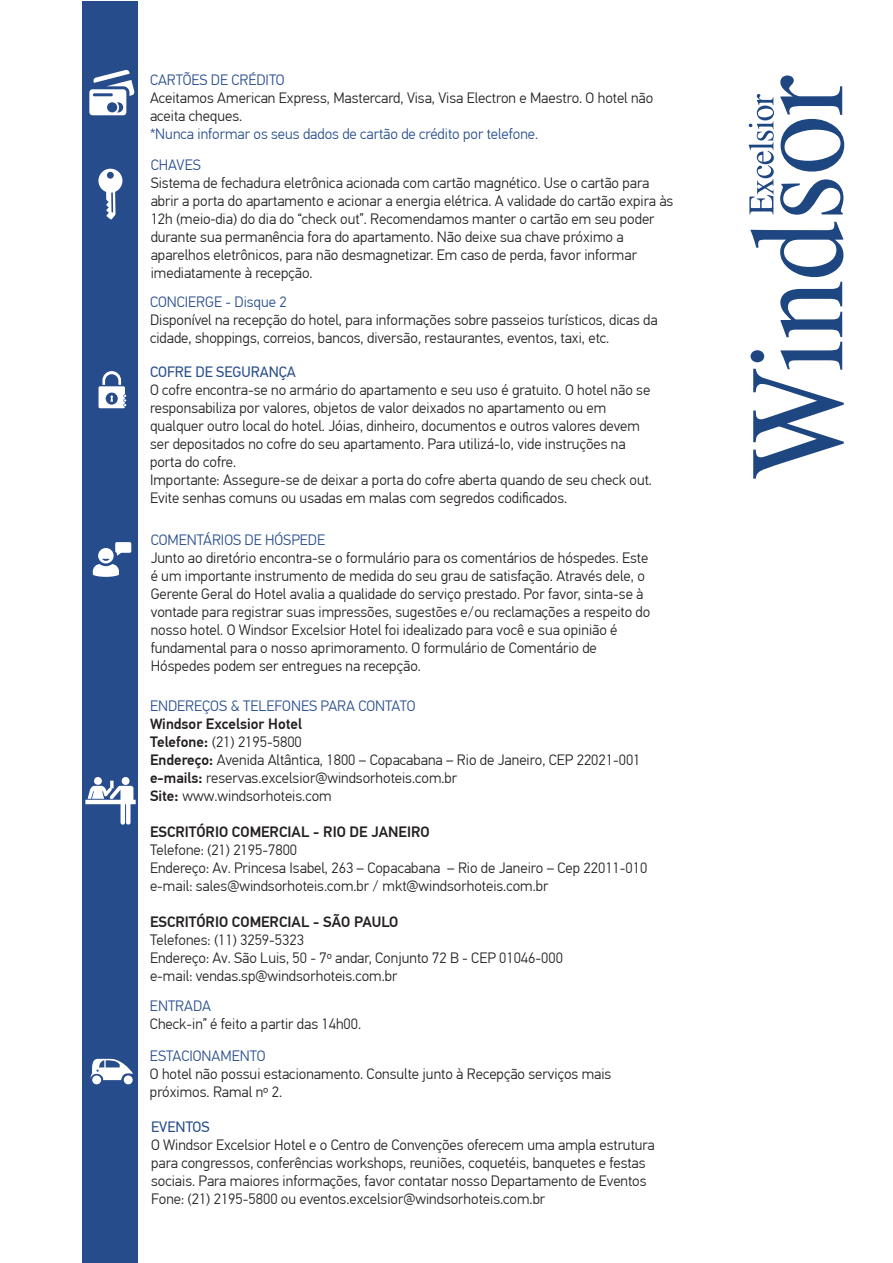
<style>
.page{position:relative;width:893px;height:1263px;background:#fff}
.page>*{position:absolute;margin:0;border:0;box-sizing:border-box;transform-origin:0 0}
.t1{font:300 15px/18px "PF Din Text Pro";color:#231f20}
.t2{font:300 15px "PF Din Text Pro";color:#274c8b}
.t3{font:500 15px "PF Din Text Pro";color:#231f20}
.t4{font:15px "PF Din Text Pro";color:#274c8b}
.s1{font-family:"Myriad Pro";font-weight:400}
.s2{font-weight:500}
</style>
<div class="page">
<div style="left:82px;top:2px;width:56px;height:1261px;background:#274c8b"></div>
<svg style="left:99px;top:371px;width:27px;height:37px"></svg>
<svg style="left:90px;top:1059px;width:43px;height:25px"></svg>
<svg style="left:85px;top:777px;width:51px;height:48px"></svg>
<svg style="left:89px;top:70px;width:46px;height:45px"></svg>
<svg style="left:93px;top:542px;width:38px;height:35px"></svg>
<svg style="left:98px;top:169px;width:25px;height:51px"></svg>
<svg style="left:749px;top:94px;width:25px;height:120px"></svg>
<svg style="left:750px;top:222px;width:94px;height:257px"></svg>
<svg style="left:780px;top:179px;width:63px;height:36px"></svg>
<svg style="left:780px;top:75px;width:64px;height:97px"></svg>
<p class="t2" style="left:150px;top:71px;width:136px">CARTÕES DE CRÉDITO</p>
<p class="t1" style="left:150px;top:89px;width:505px">Aceitamos American Express, Mastercard, Visa, Visa Electron e Maestro. O hotel não aceita cheques.</p>
<p class="t2" style="left:150px;top:125px;width:390px">*Nunca informar os seus dados de cartão de crédito por telefone.</p>
<p class="t2" style="left:151px;top:157px;width:52px">CHAVES</p>
<p class="t1" style="left:151px;top:174px;width:524px">Sistema de fechadura eletrônica acionada com cartão magnético. Use o cartão para abrir a porta do apartamento e acionar a energia elétrica. A validade do cartão expira às 12h (meio<span class="s1">‐</span>dia) do dia do “check out”. Recomendamos manter o cartão em seu poder durante sua permanência fora do apartamento. Não deixe sua chave próximo a aparelhos eletrônicos, para não desmagnetizar. Em caso de perda, favor informar imediatamente à recepção.</p>
<p class="t2" style="left:150px;top:293px;width:138px">CONCIERGE - Disque 2</p>
<p class="t1" style="left:150px;top:311px;width:509px">Disponível na recepção do hotel, para informações sobre passeios turísticos, dicas da cidade, shoppings, correios, bancos, diversão, restaurantes, eventos, taxi, etc.</p>
<p class="t4" style="left:150px;top:362px;width:147px">COFRE DE SEGURANÇA</p>
<p class="t1" style="left:150px;top:381px;width:503px">O cofre encontra-se no armário do apartamento e seu uso é gratuito. O hotel não se responsabiliza por valores, objetos de valor deixados no apartamento ou em qualquer outro local do hotel. Jóias, dinheiro, documentos e outros valores devem ser depositados no cofre do seu apartamento. Para utilizá-lo, vide instruções na porta do cofre.<br>Importante: Assegure-se de deixar a porta do cofre aberta quando de seu check out.<br>Evite senhas comuns ou usadas em malas com segredos codificados.</p>
<p class="t2" style="left:151px;top:531px;width:176px">COMENTÁRIOS DE HÓSPEDE</p>
<p class="t1" style="left:151px;top:549px;width:501px">Junto ao diretório encontra-se o formulário para os comentários de hóspedes. Este é um importante instrumento de medida do seu grau de satisfação. Através dele, o Gerente Geral do Hotel avalia a qualidade do serviço prestado. Por favor, sinta-se à vontade para registrar suas impressões, sugestões e/ou reclamações a respeito do nosso hotel. O Windsor Excelsior Hotel foi idealizado para você e sua opinião é fundamental para o nosso aprimoramento. O formulário de Comentário de Hóspedes podem ser entregues na recepção.</p>
<p class="t2" style="left:150px;top:697px;width:267px">ENDEREÇOS &amp; TELEFONES PARA CONTATO</p>
<p class="t1" style="left:150px;top:715px;width:492px"><span class="s2">Windsor Excelsior Hotel<br>Telefone:</span> (21) 2195-5800<br><span class="s2">Endereço:</span> Avenida Altântica, 1800 – Copacabana – Rio de Janeiro, CEP 22021-001 <span class="s2">e-mails:</span> reservas.excelsior@windsorhoteis.com.br<br><span class="s2">Site:</span> www.windsorhoteis.com</p>
<p class="t3" style="left:150px;top:823px;width:281px">ESCRITÓRIO COMERCIAL - RIO DE JANEIRO</p>
<p class="t1" style="left:150px;top:841px;width:499px">Telefone: (21) 2195-7800<br>Endereço: Av. Princesa Isabel, 263 – Copacabana – Rio de Janeiro – Cep 22011-010 e-mail: sales@windsorhoteis.com.br / mkt@windsorhoteis.com.br</p>
<p class="t3" style="left:150px;top:913px;width:250px">ESCRITÓRIO COMERCIAL - SÃO PAULO</p>
<p class="t1" style="left:150px;top:931px;width:414px">Telefones: (11) 3259-5323<br>Endereço: Av. São Luis, 50 - 7º andar, Conjunto 72 B - CEP 01046-000 e-mail: vendas.sp@windsorhoteis.com.br</p>
<p class="t2" style="left:150px;top:998px;width:63px">ENTRADA</p>
<p class="t1" style="left:150px;top:1015px;width:213px">Check-in” é feito a partir das 14h00.</p>
<p class="t2" style="left:150px;top:1047px;width:117px">ESTACIONAMENTO</p>
<p class="t1" style="left:150px;top:1065px;width:463px">O hotel não possui estacionamento. Consulte junto à Recepção serviços mais próximos. Ramal nº 2.</p>
<p class="t4" style="left:151px;top:1117px;width:60px">EVENTOS</p>
<p class="t1" style="left:151px;top:1136px;width:505px">O Windsor Excelsior Hotel e o Centro de Convenções oferecem uma ampla estrutura para congressos, conferências workshops, reuniões, coquetéis, banquetes e festas sociais. Para maiores informações, favor contatar nosso Departamento de Eventos Fone: (21) 2195-5800 ou eventos.excelsior@windsorhoteis.com.br</p>
</div>
